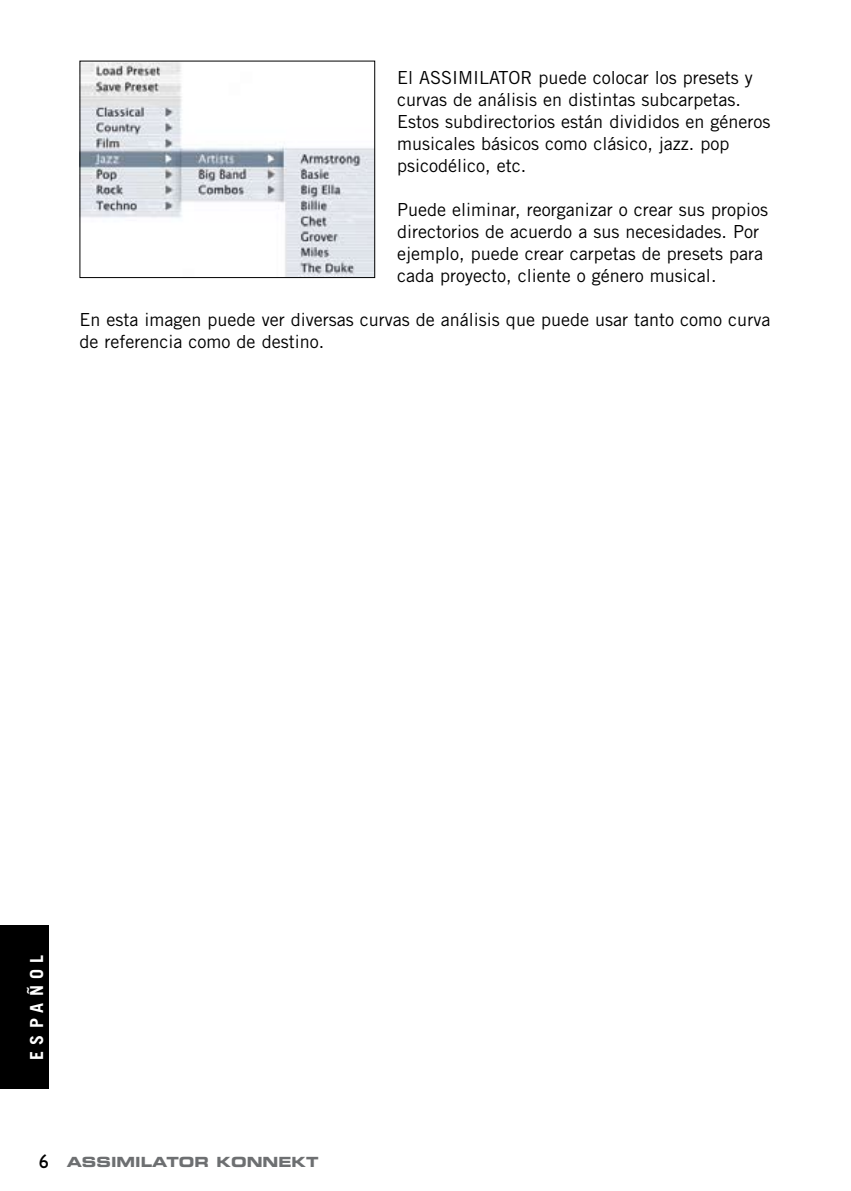
<style>
.page{position:relative;width:851px;height:1191px;background:#fff}
.page>*{position:absolute;margin:0;border:0;box-sizing:border-box;transform-origin:0 0}
.t1{font:18px/22px "Trade Gothic";color:#000}
.t2{font:700 18px "Trade Gothic";letter-spacing:.35em;color:#fff}
.t3{font:14px "Eurostile Bold Extended Two";color:#6d6f71}
</style>
<div class="page">
<div style="left:0;top:925px;width:49px;height:163px;background:#000"></div>
<img style="left:81px;top:63px;width:292px;height:213px">
<div style="left:79px;top:61px;width:296px;height:217px;border:1px solid #000"></div>
<p class="t1" style="left:397px;top:66px;width:375px">El ASSIMILATOR puede colocar los presets y curvas de análisis en distintas subcarpetas.<br>Estos subdirectorios están divididos en géneros musicales básicos como clásico, jazz. pop psicodélico, etc.</p>
<p class="t1" style="left:397px;top:198px;width:372px">Puede eliminar, reorganizar o crear sus propios directorios de acuerdo a sus necesidades. Por ejemplo, puede crear carpetas de presets para cada proyecto, cliente o género musical.</p>
<p class="t1" style="left:79px;top:308px;width:692px">En esta imagen puede ver diversas curvas de análisis que puede usar tanto como curva de referencia como de destino.</p>
<p class="t2" style="left:26px;top:1060px;width:107px;rotate:-90deg">ESPAÑOL</p>
<p class="t3" style="left:67px;top:1152px;width:253px">ASSIMILATOR KONNEKT</p>
</div>
